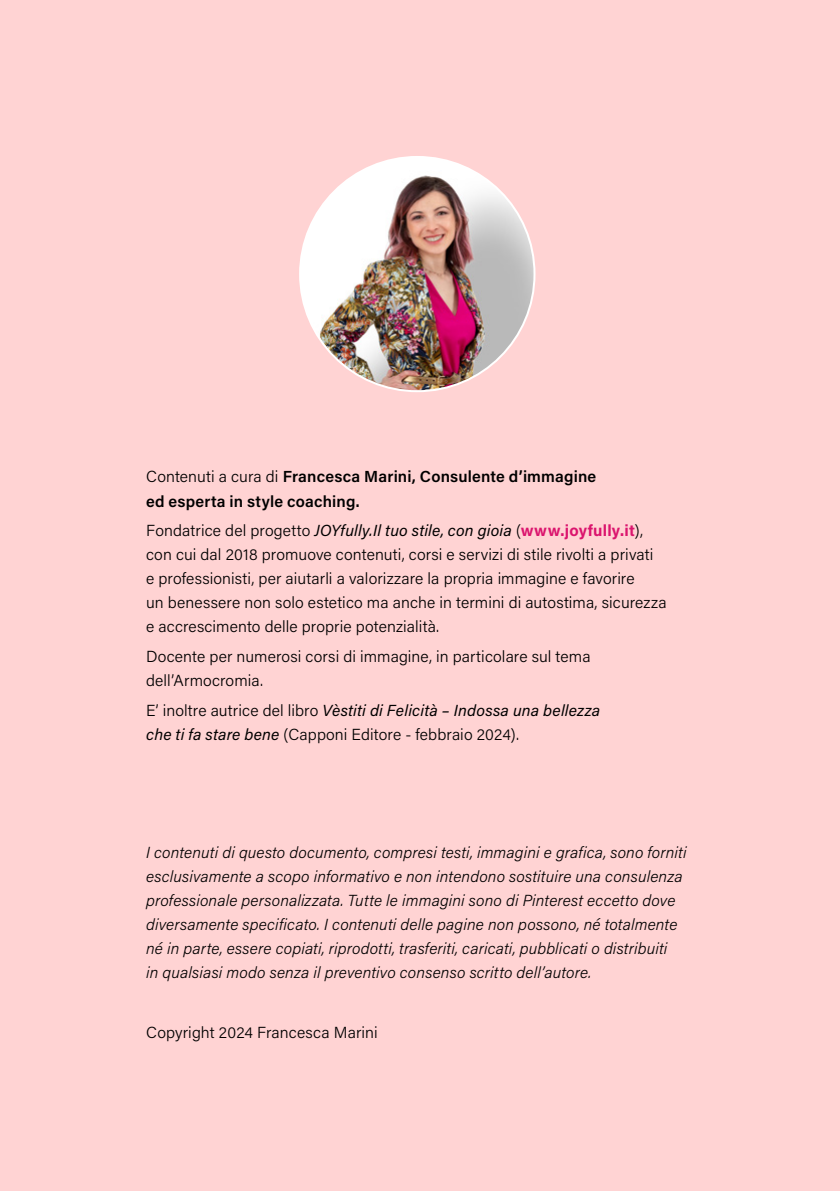
<style>
.page{position:relative;width:840px;height:1191px;background:#fff}
.page>*{position:absolute;margin:0;border:0;box-sizing:border-box;transform-origin:0 0}
.t1{font:300 16px/24px "Acumin Pro";letter-spacing:.01em;color:#000}
.t2{font:italic 300 16px/24px "Acumin Pro";letter-spacing:.01em;color:#000}
.t3{font:600 16px/24px "Acumin Pro";letter-spacing:.01em;color:#000}
.s1{font-weight:300}
.s2{font-weight:400;font-style:italic}
.s3{font-weight:700;color:#db156e}
</style>
<div class="page">
<div style="left:0;top:0;width:839px;height:1191px;background:#ffd3d3"></div>
<img style="left:300px;top:157px;width:234px;height:234px;border-radius:117px">
<p class="t3" style="left:146px;top:464px;width:451px"><span class="s1">Contenuti a cura di</span> Francesca Marini, Consulente d’immagine ed esperta in style coaching.</p>
<p class="t1" style="left:146px;top:518px;width:521px">Fondatrice del progetto <span class="s2">JOYfully.Il tuo stile, con gioia</span> (<span class="s3">www.joyfully.it</span>), con cui dal 2018 promuove contenuti, corsi e servizi di stile rivolti a privati<br>e professionisti, per aiutarli a valorizzare la propria immagine e favorire<br>un benessere non solo estetico ma anche in termini di autostima, sicurezza e accrescimento delle proprie potenzialità.</p>
<p class="t1" style="left:146px;top:643px;width:446px">Docente per numerosi corsi di immagine, in particolare sul tema dell’Armocromia.</p>
<p class="t1" style="left:146px;top:697px;width:455px">E’ inoltre autrice del libro <span class="s2">Vèstiti di Felicità – Indossa una bellezza che ti fa stare bene</span> (Capponi Editore - febbraio 2024).</p>
<p class="t2" style="left:146px;top:840px;width:541px">I contenuti di questo documento, compresi testi, immagini e grafica, sono forniti esclusivamente a scopo informativo e non intendono sostituire una consulenza professionale personalizzata. Tutte le immagini sono di Pinterest eccetto dove diversamente specificato. I contenuti delle pagine non possono, né totalmente né in parte, essere copiati, riprodotti, trasferiti, caricati, pubblicati o distribuiti<br>in qualsiasi modo senza il preventivo consenso scritto dell’autore.</p>
<p class="t1" style="left:146px;top:1019px;width:233px">Copyright 2024 Francesca Marini</p>
</div>
